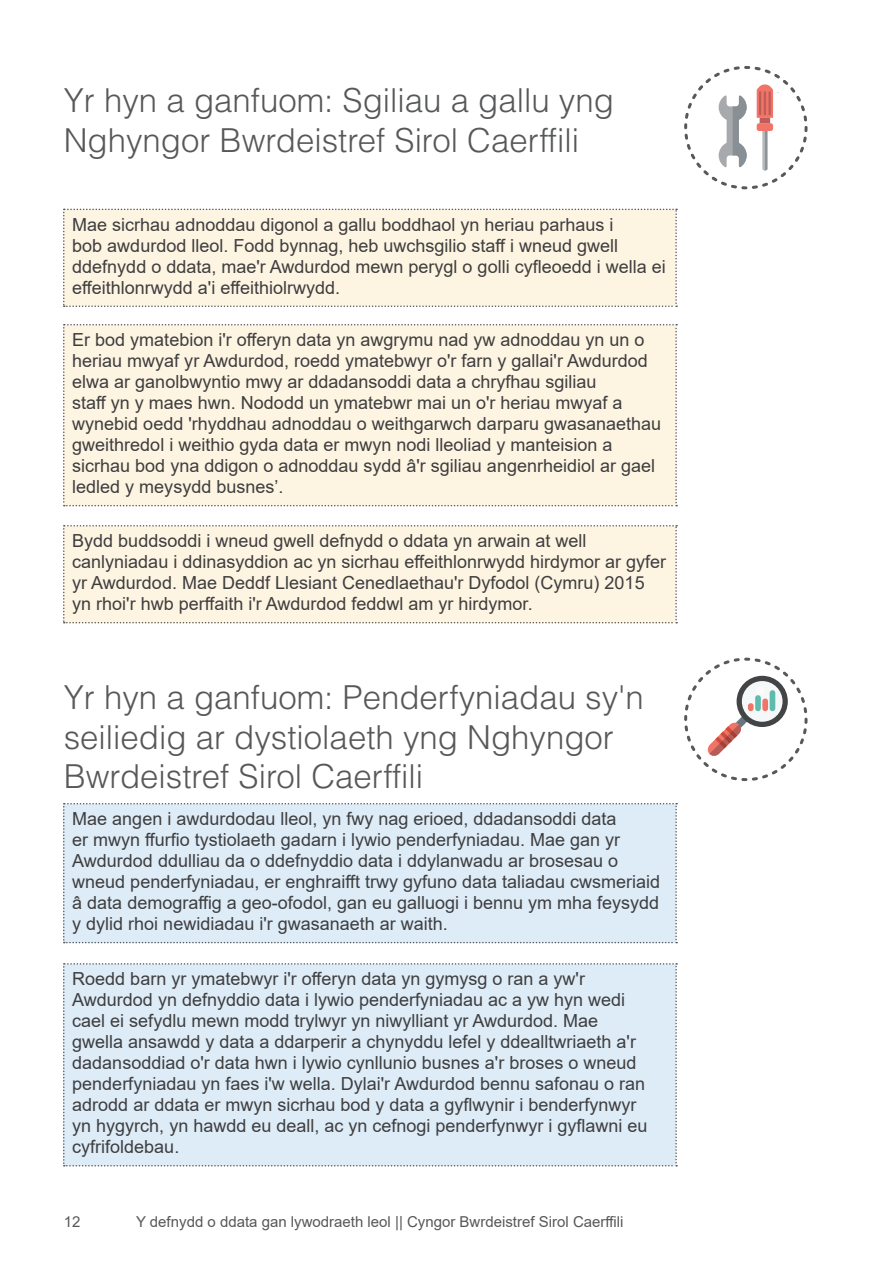
<style>
.page{position:relative;width:893px;height:1263px;background:#fff}
.page>*{position:absolute;margin:0;border:0;box-sizing:border-box;transform-origin:0 0}
.t1{font:300 33px/39.6px "Helvetica LT Std";color:#57585a}
.t2{font:18px/21px "Arial";color:#3e3e3f}
.t3{font:15px "Arial";color:#57585a}
</style>
<div class="page">
<div style="left:63px;top:209px;width:614px;height:98px;background:#fef4e2"></div>
<div style="left:63px;top:324px;width:614px;height:182px;background:#fef4e2"></div>
<div style="left:63px;top:525px;width:614px;height:98px;background:#fef4e2"></div>
<svg style="left:684px;top:66px;width:123px;height:123px"></svg>
<div style="left:63px;top:803px;width:614px;height:140px;background:#deecf8"></div>
<div style="left:63px;top:963px;width:614px;height:203px;background:#deecf8"></div>
<svg style="left:684px;top:658px;width:123px;height:123px"></svg>
<h1 class="t1" style="left:64px;top:80px;width:552px">Yr hyn a ganfuom: Sgiliau a gallu yng<br>Nghyngor Bwrdeistref Sirol Caerffili</h1>
<p class="t2" style="left:72px;top:214px;width:595px">Mae sicrhau adnoddau digonol a gallu boddhaol yn heriau parhaus i<br>bob awdurdod lleol. Fodd bynnag, heb uwchsgilio staff i wneud gwell ddefnydd o ddata, mae'r Awdurdod mewn perygl o golli cyfleoedd i wella ei effeithlonrwydd a'i effeithiolrwydd.</p>
<p class="t2" style="left:72px;top:329px;width:590px">Er bod ymatebion i'r offeryn data yn awgrymu nad yw adnoddau yn un o heriau mwyaf yr Awdurdod, roedd ymatebwyr o'r farn y gallai'r Awdurdod elwa ar ganolbwyntio mwy ar ddadansoddi data a chryfhau sgiliau<br>staff yn y maes hwn. Nododd un ymatebwr mai un o'r heriau mwyaf a wynebid oedd 'rhyddhau adnoddau o weithgarwch darparu gwasanaethau gweithredol i weithio gyda data er mwyn nodi lleoliad y manteision a sicrhau bod yna ddigon o adnoddau sydd â'r sgiliau angenrheidiol ar gael ledled y meysydd busnes’.</p>
<p class="t2" style="left:72px;top:530px;width:595px">Bydd buddsoddi i wneud gwell defnydd o ddata yn arwain at well canlyniadau i ddinasyddion ac yn sicrhau effeithlonrwydd hirdymor ar gyfer yr Awdurdod. Mae Deddf Llesiant Cenedlaethau'r Dyfodol (Cymru) 2015 yn rhoi'r hwb perffaith i'r Awdurdod feddwl am yr hirdymor.</p>
<h1 class="t1" style="left:64px;top:677px;width:582px">Yr hyn a ganfuom: Penderfyniadau sy'n seiliedig ar dystiolaeth yng Nghyngor<br>Bwrdeistref Sirol Caerffili</h1>
<p class="t2" style="left:72px;top:808px;width:589px">Mae angen i awdurdodau lleol, yn fwy nag erioed, ddadansoddi data<br>er mwyn ffurfio tystiolaeth gadarn i lywio penderfyniadau. Mae gan yr Awdurdod ddulliau da o ddefnyddio data i ddylanwadu ar brosesau o wneud penderfyniadau, er enghraifft trwy gyfuno data taliadau cwsmeriaid â data demograffig a geo-ofodol, gan eu galluogi i bennu ym mha feysydd y dylid rhoi newidiadau i'r gwasanaeth ar waith.</p>
<p class="t2" style="left:72px;top:968px;width:577px">Roedd barn yr ymatebwyr i'r offeryn data yn gymysg o ran a yw'r Awdurdod yn defnyddio data i lywio penderfyniadau ac a yw hyn wedi cael ei sefydlu mewn modd trylwyr yn niwylliant yr Awdurdod. Mae gwella ansawdd y data a ddarperir a chynyddu lefel y ddealltwriaeth a'r dadansoddiad o'r data hwn i lywio cynllunio busnes a'r broses o wneud penderfyniadau yn faes i'w wella. Dylai'r Awdurdod bennu safonau o ran adrodd ar ddata er mwyn sicrhau bod y data a gyflwynir i benderfynwyr yn hygyrch, yn hawdd eu deall, ac yn cefnogi penderfynwyr i gyflawni eu cyfrifoldebau.</p>
<p class="t3" style="left:64px;top:1212px;width:18px">12</p>
<p class="t3" style="left:136px;top:1212px;width:489px">Y defnydd o ddata gan lywodraeth leol || Cyngor Bwrdeistref Sirol Caerffili</p>
</div>
